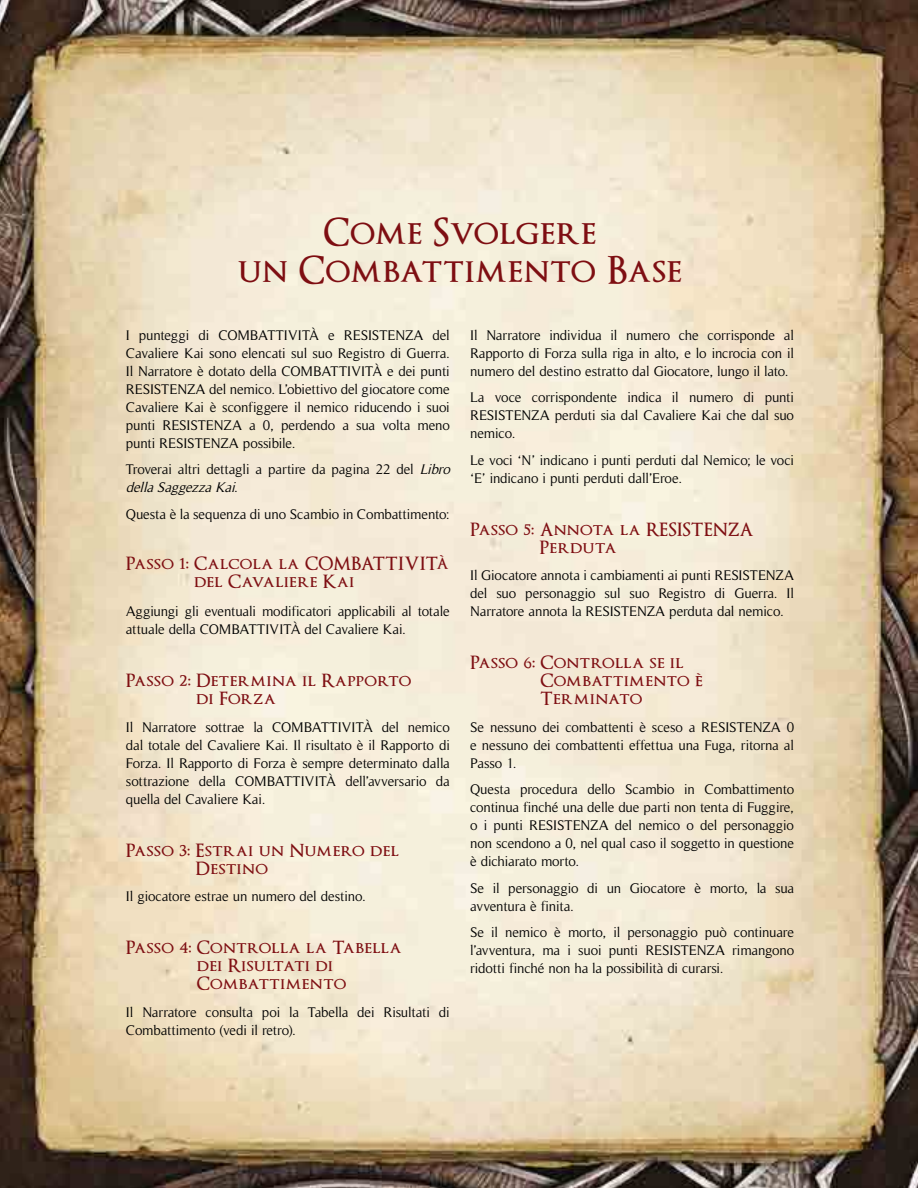
<style>
.page{position:relative;width:918px;height:1188px;background:#fff}
.page>*{position:absolute;margin:0;border:0;box-sizing:border-box;transform-origin:0 0}
.t1{font:600 37.8px/37.5px "Optimus Princeps";letter-spacing:.015em;color:#7e0e12;text-align:center;scale:.95 1}
.t2{font:600 18px/18px "Optimus Princeps";letter-spacing:.02em;color:#7e0e12}
.t3{font:14.25px/18px "Timeless";letter-spacing:-.01em;color:#000;text-align:justify}
.s1{font-style:italic}
.s2{font-family:"Optimus Princeps ACC";font-weight:400}
</style>
<div class="page">
<img style="left:0;top:0;width:918px;height:1188px">
<h1 class="t1" style="left:238px;top:215px;width:469px">Come Svolgere<br>un Combattimento Base</h1>
<p class="t3" style="left:126px;top:326px;width:326px">I punteggi di COMBATTIVITÀ e RESISTENZA del Cavaliere Kai sono elencati sul suo Registro di Guerra.<br>Il Narratore è dotato della COMBATTIVITÀ e dei punti RESISTENZA del nemico. L’obiettivo del giocatore come Cavaliere Kai è sconfiggere il nemico riducendo i suoi punti RESISTENZA a 0, perdendo a sua volta meno punti RESISTENZA possibile.</p>
<p class="t3" style="left:126px;top:461px;width:329px">Troverai altri dettagli a partire da pagina 22 del <span class="s1">Libro dellaSaggezzaKai</span>.</p>
<p class="t3" style="left:126px;top:505px;width:325px">Questa è la sequenza di uno Scambio in Combattimento:</p>
<p class="t2" style="left:194px;top:556px;width:256px;text-indent:-68px">Passo 1: Calcola la COMBATTIVITÀ del Cavaliere Kai</p>
<p class="t3" style="left:126px;top:603px;width:325px">Aggiungi gli eventuali modificatori applicabili al totale attuale della COMBATTIVITÀ del Cavaliere Kai.</p>
<p class="t2" style="left:196px;top:673px;width:217px;text-indent:-70px">Passo 2: Determina il Rapporto di Forza</p>
<p class="t3" style="left:126px;top:718px;width:326px">Il Narratore sottrae la COMBATTIVITÀ del nemico dal totale del Cavaliere Kai. Il risultato è il Rapporto di Forza. Il Rapporto di Forza è sempre determinato dalla sottrazione della COMBATTIVITÀ dell’avversario da quella del Cavaliere Kai.</p>
<p class="t2" style="left:196px;top:842px;width:205px;text-indent:-70px">Passo 3: Estrai un Numero del<br>Destino</p>
<p class="t3" style="left:126px;top:888px;width:241px">Il giocatore estrae un numero del destino.</p>
<p class="t2" style="left:197px;top:940px;width:206px;text-indent:-71px">Passo 4: Controlla la Tabella dei Risultati di<br>Combattimento</p>
<p class="t3" style="left:126px;top:1003px;width:325px">Il Narratore consulta poi la Tabella dei Risultati di<br>Combattimento (vedi il retro).</p>
<p class="t3" style="left:470px;top:326px;width:325px">Il Narratore individua il numero che corrisponde al Rapporto di Forza sulla riga in alto, e lo incrocia con il numero del destino estratto dal Giocatore, lungo il lato.</p>
<p class="t3" style="left:470px;top:389px;width:326px">La voce corrispondente indica il numero di punti RESISTENZA perduti sia dal Cavaliere Kai che dal suo nemico.</p>
<p class="t3" style="left:470px;top:451px;width:326px">Le voci ‘N’ indicano i punti perduti dal Nemico; le voci ‘E’ indicano i punti perduti dall’Eroe.</p>
<p class="t2" style="left:539px;top:521px;width:216px;text-indent:-69px">Passo 5: Annota la RESISTENZA<br>Perduta</p>
<p class="t3" style="left:470px;top:567px;width:325px">Il Giocatore annota i cambiamenti ai punti RESISTENZA del suo personaggio sul suo Registro di Guerra. Il Narratore annota la RESISTENZA perduta dal nemico.</p>
<p class="t2" style="left:540px;top:655px;width:164px;text-indent:-70px">Passo 6: Controlla se il<br>Combattimento <span class="s2">è<br></span>Terminato</p>
<p class="t3" style="left:470px;top:718px;width:326px">Se nessuno dei combattenti è sceso a RESISTENZA 0 e nessuno dei combattenti effettua una Fuga, ritorna al Passo 1.</p>
<p class="t3" style="left:470px;top:781px;width:326px">Questa procedura dello Scambio in Combattimento continua finché una delle due parti non tenta di Fuggire, o i punti RESISTENZA del nemico o del personaggio non scendono a 0, nel qual caso il soggetto in questione è dichiarato morto.</p>
<p class="t3" style="left:470px;top:879px;width:326px">Se il personaggio di un Giocatore è morto, la sua avventura è finita.</p>
<p class="t3" style="left:470px;top:924px;width:326px">Se il nemico è morto, il personaggio può continuare l’avventura, ma i suoi punti RESISTENZA rimangono ridotti finché non ha la possibilità di curarsi.</p>
</div>
